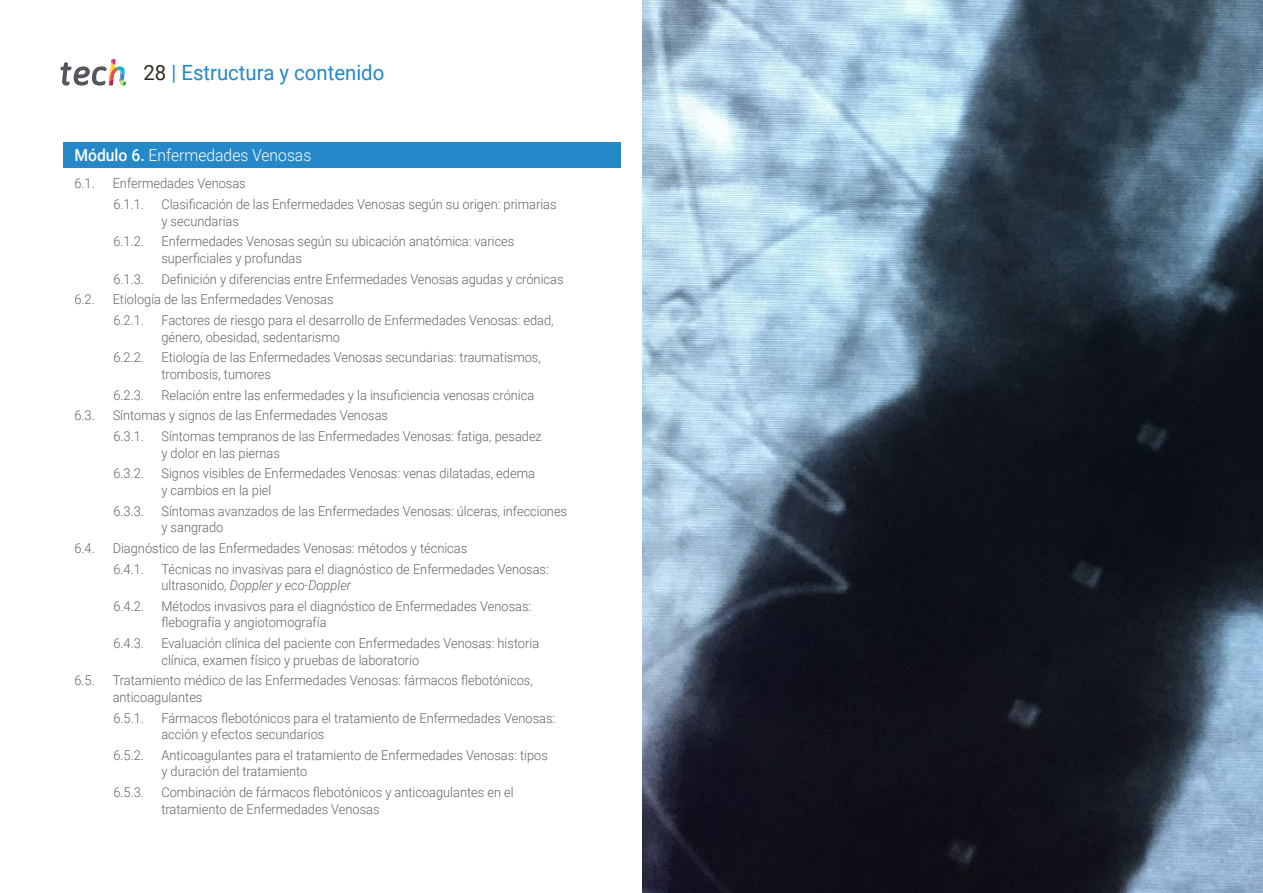
<style>
.page{position:relative;width:1263px;height:893px;background:#fff}
.page>*{position:absolute;margin:0;border:0;box-sizing:border-box;transform-origin:0 0}
.t1{font:21px "Roboto";color:#2488c9}
.t2{font:300 16.5px "Roboto";color:#fff;scale:.95 1}
.t3{font:300 13.5px/16.5px "Roboto";color:#61646a;scale:.95 1}
.s1{color:#312e20}
.s2{font-weight:500}
.s3{font-style:italic}
</style>
<div class="page">
<svg style="left:61px;top:59px;width:65px;height:27px"></svg>
<div style="left:63px;top:142px;width:558px;height:25px;background:#2488c9"></div>
<img style="left:642px;top:0;width:621px;height:893px">
<h1 class="t1" style="left:144px;top:57px;width:242px"><span class="s1">28</span> | Estructura y contenido</h1>
<p class="t2" style="left:74px;top:144px;width:251px"><span class="s2">Módulo 6.</span> Enfermedades Venosas</p>
<p class="t3" style="left:74px;top:175px;width:23px">6.1.</p>
<p class="t3" style="left:113px;top:173px;width:142px;line-height:20.7px">Enfermedades Venosas<br>6.1.1.</p>
<p class="t3" style="left:161px;top:196px;width:417px">Clasificación de las Enfermedades Venosas según su origen: primarias y secundarias</p>
<p class="t3" style="left:113px;top:233px;width:34px">6.1.2.</p>
<p class="t3" style="left:161px;top:233px;width:373px">Enfermedades Venosas según su ubicación anatómica: varices superficiales y profundas</p>
<p class="t3" style="left:113px;top:270px;width:34px">6.1.3.</p>
<p class="t3" style="left:161px;top:270px;width:425px">Definición y diferencias entre Enfermedades Venosas agudas y crónicas</p>
<p class="t3" style="left:74px;top:291px;width:23px">6.2.</p>
<p class="t3" style="left:113px;top:289px;width:234px;line-height:20.7px">Etiología de las Enfermedades Venosas<br>6.2.1.</p>
<p class="t3" style="left:161px;top:312px;width:414px">Factores de riesgo para el desarrollo de Enfermedades Venosas: edad, género, obesidad, sedentarismo</p>
<p class="t3" style="left:113px;top:349px;width:34px">6.2.2.</p>
<p class="t3" style="left:161px;top:349px;width:401px">Etiología de las Enfermedades Venosas secundarias: traumatismos, trombosis, tumores</p>
<p class="t3" style="left:113px;top:386px;width:34px">6.2.3.</p>
<p class="t3" style="left:161px;top:386px;width:394px">Relación entre las enfermedades y la insuficiencia venosas crónica</p>
<p class="t3" style="left:74px;top:407px;width:23px">6.3.</p>
<p class="t3" style="left:113px;top:405px;width:291px;line-height:20.7px">Síntomas y signos de las Enfermedades Venosas<br>6.3.1.</p>
<p class="t3" style="left:161px;top:428px;width:402px">Síntomas tempranos de las Enfermedades Venosas: fatiga, pesadez y dolor en las piernas</p>
<p class="t3" style="left:113px;top:465px;width:34px">6.3.2.</p>
<p class="t3" style="left:161px;top:465px;width:395px">Signos visibles de Enfermedades Venosas: venas dilatadas, edema y cambios en la piel</p>
<p class="t3" style="left:113px;top:502px;width:34px">6.3.3.</p>
<p class="t3" style="left:161px;top:502px;width:428px">Síntomas avanzados de las Enfermedades Venosas: úlceras, infecciones y sangrado</p>
<p class="t3" style="left:74px;top:539px;width:23px">6.4.</p>
<p class="t3" style="left:113px;top:537px;width:375px;line-height:20.7px">Diagnóstico de las Enfermedades Venosas: métodos y técnicas<br>6.4.1.</p>
<p class="t3" style="left:161px;top:560px;width:409px">Técnicas no invasivas para el diagnóstico de Enfermedades Venosas: ultrasonido, <span class="s3">Doppler y eco-Doppler</span></p>
<p class="t3" style="left:113px;top:597px;width:34px">6.4.2.</p>
<p class="t3" style="left:161px;top:597px;width:391px">Métodos invasivos para el diagnóstico de Enfermedades Venosas: flebografía y angiotomografía</p>
<p class="t3" style="left:113px;top:634px;width:34px">6.4.3.</p>
<p class="t3" style="left:161px;top:634px;width:399px">Evaluación clínica del paciente con Enfermedades Venosas: historia clínica, examen físico y pruebas de laboratorio</p>
<p class="t3" style="left:74px;top:672px;width:23px">6.5.</p>
<p class="t3" style="left:113px;top:672px;width:444px">Tratamiento médico de las Enfermedades Venosas: fármacos flebotónicos, anticoagulantes</p>
<p class="t3" style="left:113px;top:709px;width:34px">6.5.1.</p>
<p class="t3" style="left:161px;top:709px;width:416px">Fármacos flebotónicos para el tratamiento de Enfermedades Venosas: acción y efectos secundarios</p>
<p class="t3" style="left:113px;top:746px;width:34px">6.5.2.</p>
<p class="t3" style="left:161px;top:746px;width:408px">Anticoagulantes para el tratamiento de Enfermedades Venosas: tipos y duración del tratamiento</p>
<p class="t3" style="left:113px;top:783px;width:34px">6.5.3.</p>
<p class="t3" style="left:161px;top:783px;width:372px">Combinación de fármacos flebotónicos y anticoagulantes en el tratamiento de Enfermedades Venosas</p>
</div>
